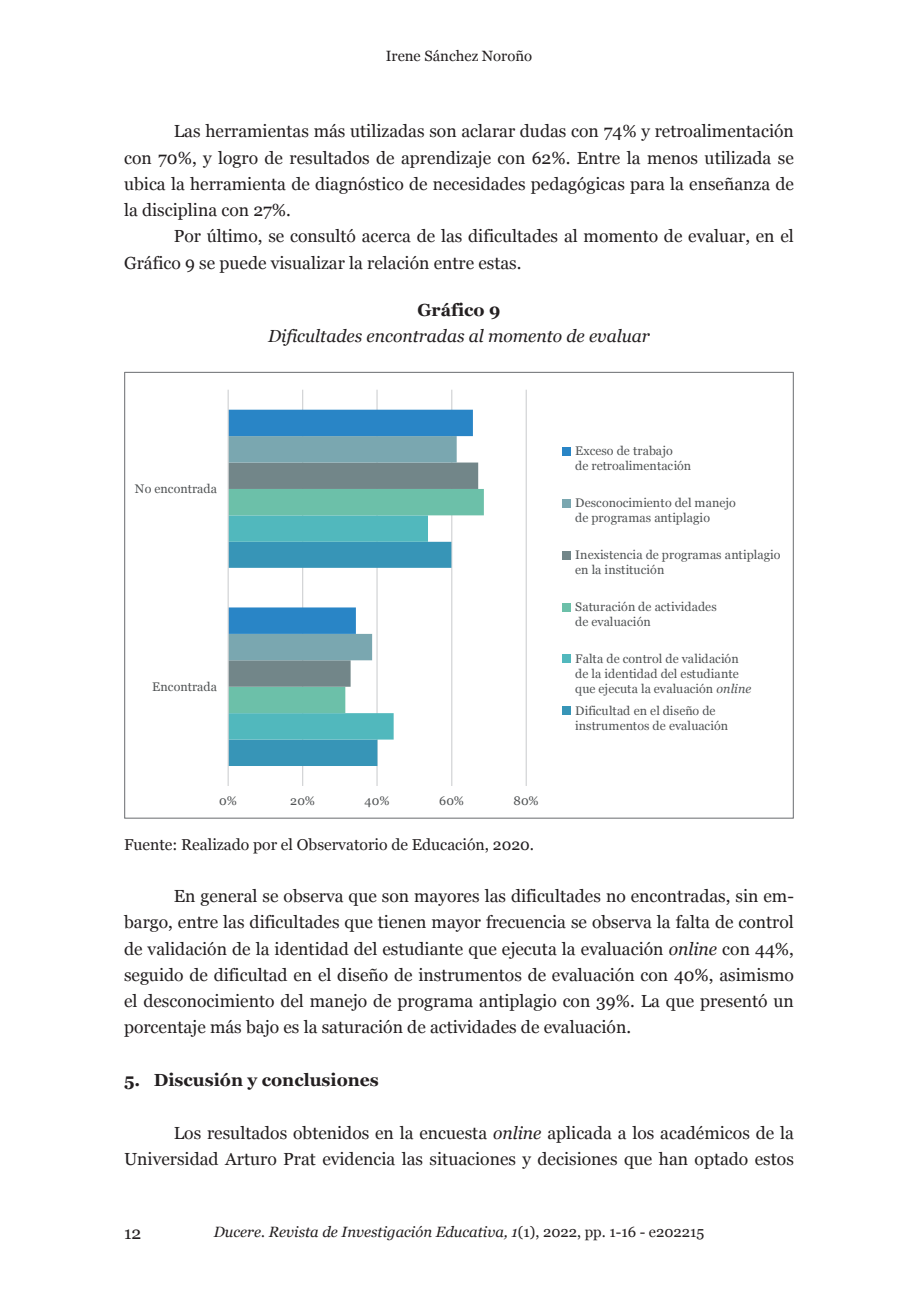
<style>
.page{position:relative;width:918px;height:1290px;background:#fff}
.page>*{position:absolute;margin:0;border:0;box-sizing:border-box;transform-origin:0 0}
._01-Texto_general{font:17.5px/26.2px "Georgia";color:#231f20;text-align:justify}
._10b-Cuadro_título-2{font:italic 17.5px "Georgia";color:#231f20}
._06-Subtitulo_1{font:700 17.5px "Georgia";color:#231f20}
._10a-Cuadro_título-1{font:700 17.5px "Georgia";color:#231f20}
._10c-Notas_cuadros{font:15.75px "Georgia";color:#231f20}
.t1{font:italic 14.88px "Georgia";color:#231f20}
.t2{font:14.88px "Georgia";color:#231f20}
.t3{font:12.42px/14.9px "Georgia";letter-spacing:.005em;color:#515455}
.s1{font-style:italic}
.s2{font-style:normal}
</style>
<div class="page">
<hr style="left:302px;top:390px;width:1px;height:396px;background:#d1d2d4">
<hr style="left:376px;top:390px;width:2px;height:396px;background:#d1d2d4">
<hr style="left:451px;top:390px;width:1px;height:396px;background:#d1d2d4">
<hr style="left:525px;top:390px;width:2px;height:396px;background:#d1d2d4">
<svg style="left:229px;top:739px;width:165px;height:27px;background:#4ca0be"></svg>
<div style="left:229px;top:713px;width:165px;height:26px;background:#51b8bd"></div>
<svg style="left:229px;top:489px;width:255px;height:224px"></svg>
<svg style="left:229px;top:462px;width:249px;height:225px"></svg>
<svg style="left:229px;top:634px;width:228px;height:26px;fill:#7aa7b0"></svg>
<svg style="left:229px;top:410px;width:244px;height:224px"></svg>
<hr style="left:228px;top:390px;width:1px;height:396px;background:#d1d2d4">
<div style="left:562px;top:447px;width:9px;height:9px;background:#2985c6"></div>
<div style="left:562px;top:499px;width:9px;height:9px;background:#7aa7b0"></div>
<div style="left:562px;top:551px;width:9px;height:9px;background:#728689"></div>
<div style="left:562px;top:603px;width:9px;height:8px;background:#6cc0a9"></div>
<div style="left:562px;top:654px;width:9px;height:9px;background:#51b8bd"></div>
<div style="left:562px;top:706px;width:9px;height:9px;background:#3795b7"></div>
<p class="t2" style="left:386px;top:45px;width:148px">Irene Sánchez Noroño</p>
<p class="_01-Texto_general" style="left:124px;top:117px;width:671px;text-indent:50px">Las herramientas más utilizadas son aclarar dudas con 74% y retroalimentación con 70%, y logro de resultados de aprendizaje con 62%. Entre la menos utilizada se ubica la herramienta de diagnóstico de necesidades pedagógicas para la enseñanza de la disciplina con 27%.</p>
<p class="_01-Texto_general" style="left:124px;top:222px;width:671px;text-indent:50px">Por último, se consultó acerca de las dificultades al momento de evaluar, en el<br>Gráfico 9 se puede visualizar la relación entre estas.</p>
<p class="_10a-Cuadro_título-1" style="left:417px;top:297px;width:84px">Gráfico 9</p>
<p class="_10b-Cuadro_título-2" style="left:268px;top:323px;width:383px">Dificultades encontradas al momento de evaluar</p>
<p class="t3" style="left:135px;top:480px;width:84px">No encontrada</p>
<p class="t3" style="left:152px;top:678px;width:66px">Encontrada</p>
<p class="t3" style="left:219px;top:793px;width:19px">0%</p>
<p class="t3" style="left:290px;top:793px;width:26px">20%</p>
<p class="t3" style="left:365px;top:793px;width:26px">40%</p>
<p class="t3" style="left:439px;top:793px;width:26px">60%</p>
<p class="t3" style="left:513px;top:793px;width:27px">80%</p>
<p class="t3" style="left:575px;top:443px;width:117px">Exceso de trabajo<br>de retroalimentación</p>
<p class="t3" style="left:575px;top:495px;width:162px">Desconocimiento del manejo de programas antiplagio</p>
<p class="t3" style="left:575px;top:547px;width:207px">Inexistencia de programas antiplagio en la institución</p>
<p class="t3" style="left:575px;top:598px;width:143px">Saturación de actividades de evaluación</p>
<p class="t3" style="left:575px;top:651px;width:178px">Falta de control de validación de la identidad del estudiante que ejecuta la evaluación <span class="s1">online</span></p>
<p class="t3" style="left:575px;top:702px;width:154px">Dificultad en el diseño de instrumentos de evaluación</p>
<p class="_10c-Notas_cuadros" style="left:124px;top:833px;width:411px">Fuente: Realizado por el Observatorio de Educación, 2020.</p>
<p class="_01-Texto_general" style="left:124px;top:882px;width:671px;text-indent:50px">En general se observa que son mayores las dificultades no encontradas, sin em&shy;bargo, entre las dificultades que tienen mayor frecuencia se observa la falta de control de validación de la identidad del estudiante que ejecuta la evaluación <span class="s1">online</span> con 44%, seguido de dificultad en el diseño de instrumentos de evaluación con 40%, asimismo el desconocimiento del manejo de programa antiplagio con 39%. La que presentó un porcentaje más bajo es la saturación de actividades de evaluación.</p>
<p class="_06-Subtitulo_1" style="left:124px;top:1067px;width:256px">5. Discusión y conclusiones</p>
<p class="_01-Texto_general" style="left:124px;top:1118px;width:671px;text-align:right">Los resultados obtenidos en la encuesta <span class="s1">online</span> aplicada a los académicos de la<br>Universidad Arturo Prat evidencia las situaciones y decisiones que han optado estos</p>
<p class="_01-Texto_general" style="left:124px;top:1219px;width:19px">12</p>
<p class="t1" style="left:214px;top:1221px;width:492px">Ducere. Revista de Investigación Educativa, 1<span class="s2">(1), 2022, pp. 1-16 - e202215</span></p>
</div>
